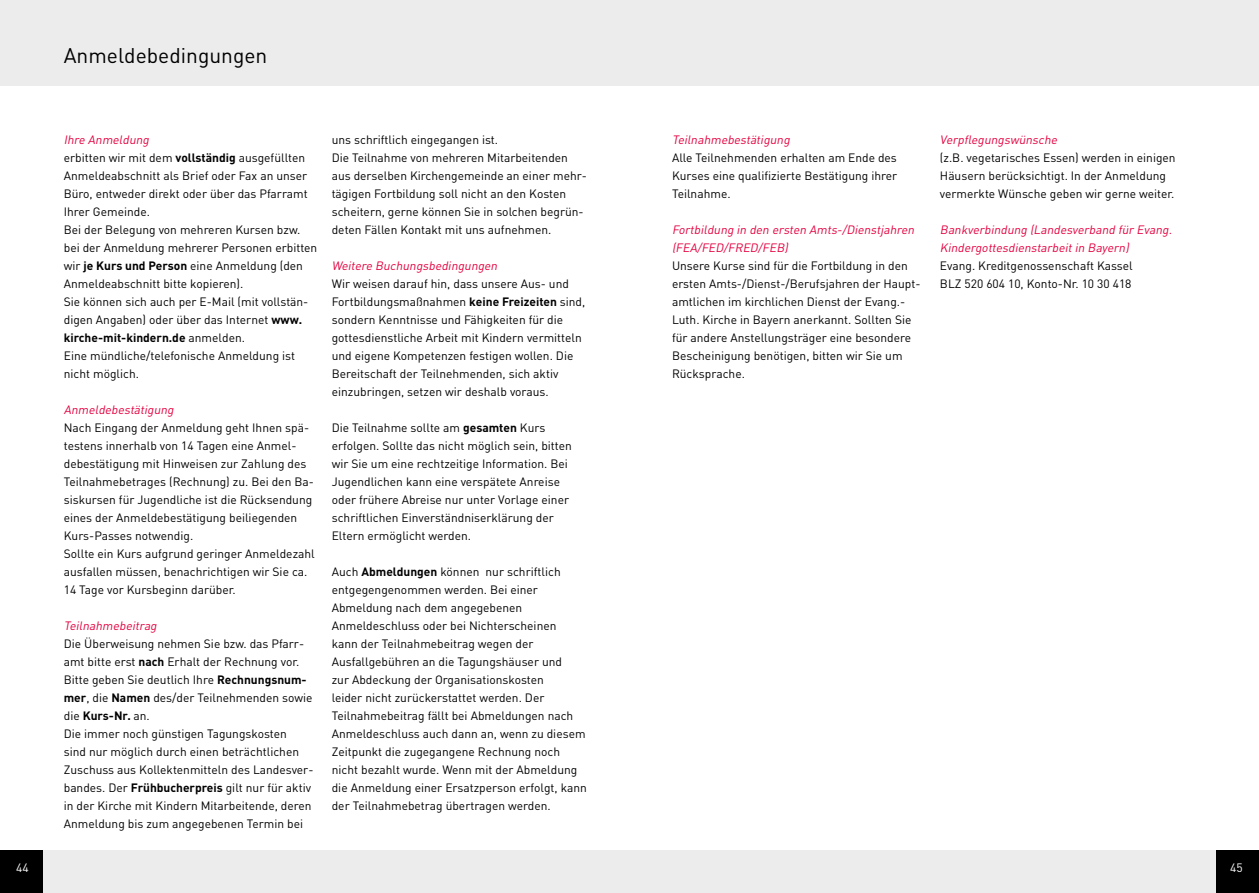
<style>
.page{position:relative;width:1259px;height:893px;background:#fff}
.page>*{position:absolute;margin:0;border:0;box-sizing:border-box;transform-origin:0 0}
.t1{font:21px "DINOT";color:#000}
.t2{font:12px/18px "DINOT";color:#000}
.t3{font:italic 12px/18px "DINOT";color:#e4003f}
.t4{font:12px "DINOT";color:#fff}
.s1{font-style:italic;color:#e4003f}
.s2{font-weight:700}
</style>
<div class="page">
<div style="left:0;top:850px;width:629px;height:43px;background:#ececec"></div>
<div style="left:0;top:0;width:629px;height:85px;background:#ececec"></div>
<div style="left:0;top:850px;width:43px;height:43px;background:#000"></div>
<div style="left:629px;top:850px;width:630px;height:43px;background:#ececec"></div>
<div style="left:1216px;top:850px;width:43px;height:43px;background:#000"></div>
<div style="left:629px;top:0;width:630px;height:85px;background:#ececec"></div>
<h1 class="t1" style="left:64px;top:41px;width:205px">Anmeldebedingungen</h1>
<p class="t2" style="left:64px;top:130px;width:255px"><span class="s1">Ihre Anmeldung<br></span>erbitten wir mit dem <span class="s2">vollständig</span> ausgefüllten Anmeldeabschnitt als Brief oder Fax an unser Büro, entweder direkt oder über das Pfarramt Ihrer Gemeinde.<br>Bei der Belegung von mehreren Kursen bzw. bei der Anmeldung mehrerer Personen erbitten wir <span class="s2">je Kurs und Person</span> eine Anmeldung (den Anmeldeabschnitt bitte kopieren).<br>Sie können sich auch per E-Mail (mit vollstän&shy;digen Angaben) oder über das Internet <span class="s2">www. kirche-mit-kindern.de</span> anmelden.<br>Eine mündliche/telefonische Anmeldung ist nicht möglich.</p>
<p class="t3" style="left:64px;top:400px;width:114px">Anmeldebestätigung</p>
<p class="t2" style="left:64px;top:418px;width:252px">Nach Eingang der Anmeldung geht Ihnen spä&shy;testens innerhalb von 14 Tagen eine Anmel&shy;debestätigung mit Hinweisen zur Zahlung des Teilnahmebetrages (Rechnung) zu. Bei den Ba&shy;siskursen für Jugendliche ist die Rücksendung eines der Anmeldebestätigung beiliegenden Kurs-Passes notwendig.<br>Sollte ein Kurs aufgrund geringer Anmeldezahl ausfallen müssen, benachrichtigen wir Sie ca.<br>14 Tage vor Kursbeginn darüber.</p>
<p class="t3" style="left:64px;top:616px;width:97px">Teilnahmebeitrag</p>
<p class="t2" style="left:64px;top:634px;width:251px">Die Überweisung nehmen Sie bzw. das Pfarr&shy;amt bitte erst <span class="s2">nach</span> Erhalt der Rechnung vor.<br>Bitte geben Sie deutlich Ihre <span class="s2">Rechnungsnum&shy;mer</span>, die <span class="s2">Namen</span> des/der Teilnehmenden sowie die <span class="s2">Kurs-Nr.</span> an.<br>Die immer noch günstigen Tagungskosten<br>sind nur möglich durch einen beträchtlichen Zuschuss aus Kollektenmitteln des Landesver&shy;bandes. Der <span class="s2">Frühbucherpreis</span> gilt nur für aktiv in der Kirche mit Kindern Mitarbeitende, deren Anmeldung bis zum angegebenen Termin bei</p>
<p class="t2" style="left:332px;top:130px;width:257px">uns schriftlich eingegangen ist.<br>Die Teilnahme von mehreren Mitarbeitenden aus derselben Kirchengemeinde an einer mehr&shy;tägigen Fortbildung soll nicht an den Kosten scheitern, gerne können Sie in solchen begrün&shy;deten Fällen Kontakt mit uns aufnehmen.</p>
<p class="t3" style="left:332px;top:256px;width:170px">Weitere Buchungsbedingungen</p>
<p class="t2" style="left:332px;top:274px;width:255px">Wir weisen darauf hin, dass unsere Aus- und Fortbildungsmaßnahmen <span class="s2">keine Freizeiten</span> sind, sondern Kenntnisse und Fähigkeiten für die gottesdienstliche Arbeit mit Kindern vermitteln und eigene Kompetenzen festigen wollen. Die Bereitschaft der Teilnehmenden, sich aktiv einzubringen, setzen wir deshalb voraus.</p>
<p class="t2" style="left:332px;top:418px;width:242px">Die Teilnahme sollte am <span class="s2">gesamten</span> Kurs erfolgen. Sollte das nicht möglich sein, bitten wir Sie um eine rechtzeitige Information. Bei Jugendlichen kann eine verspätete Anreise oder frühere Abreise nur unter Vorlage einer schriftlichen Einverständniserklärung der Eltern ermöglicht werden.</p>
<p class="t2" style="left:332px;top:562px;width:257px">Auch <span class="s2">Abmeldungen</span> können nur schriftlich entgegengenommen werden. Bei einer Abmeldung nach dem angegebenen Anmeldeschluss oder bei Nichterscheinen<br>kann der Teilnahmebeitrag wegen der Ausfallgebühren an die Tagungshäuser und<br>zur Abdeckung der Organisationskosten<br>leider nicht zurückerstattet werden. Der Teilnahmebeitrag fällt bei Abmeldungen nach Anmeldeschluss auch dann an, wenn zu diesem Zeitpunkt die zugegangene Rechnung noch nicht bezahlt wurde. Wenn mit der Abmeldung die Anmeldung einer Ersatzperson erfolgt, kann der Teilnahmebetrag übertragen werden.</p>
<p class="t3" style="left:672px;top:130px;width:122px">Teilnahmebestätigung</p>
<p class="t2" style="left:672px;top:148px;width:227px;text-align:justify">Alle Teilnehmenden erhalten am Ende des Kurses eine qualifizierte Bestätigung ihrer Teilnahme.</p>
<p class="t3" style="left:672px;top:220px;width:246px">Fortbildung in den ersten Amts-/Dienstjahren (FEA/FED/FRED/FEB)</p>
<p class="t2" style="left:672px;top:256px;width:250px">Unsere Kurse sind für die Fortbildung in den ersten Amts-/Dienst-/Berufsjahren der Haupt&shy;amtlichen im kirchlichen Dienst der Evang.- Luth. Kirche in Bayern anerkannt. Sollten Sie für andere Anstellungsträger eine besondere Bescheinigung benötigen, bitten wir Sie um Rücksprache.</p>
<p class="t3" style="left:940px;top:130px;width:121px">Verpflegungswünsche</p>
<p class="t2" style="left:940px;top:148px;width:237px">(z.B. vegetarisches Essen) werden in einigen<br>Häusern berücksichtigt. In der Anmeldung vermerkte Wünsche geben wir gerne weiter.</p>
<p class="t3" style="left:940px;top:220px;width:236px">Bankverbindung (Landesverband für Evang.<br>Kindergottesdienstarbeitin Bayern)</p>
<p class="t2" style="left:940px;top:256px;width:194px">Evang. Kreditgenossenschaft Kassel<br>BLZ 520 604 10, Konto-Nr. 10 30 418</p>
<p class="t4" style="left:16px;top:860px;width:14px">44</p>
<p class="t4" style="left:1230px;top:860px;width:14px">45</p>
</div>
